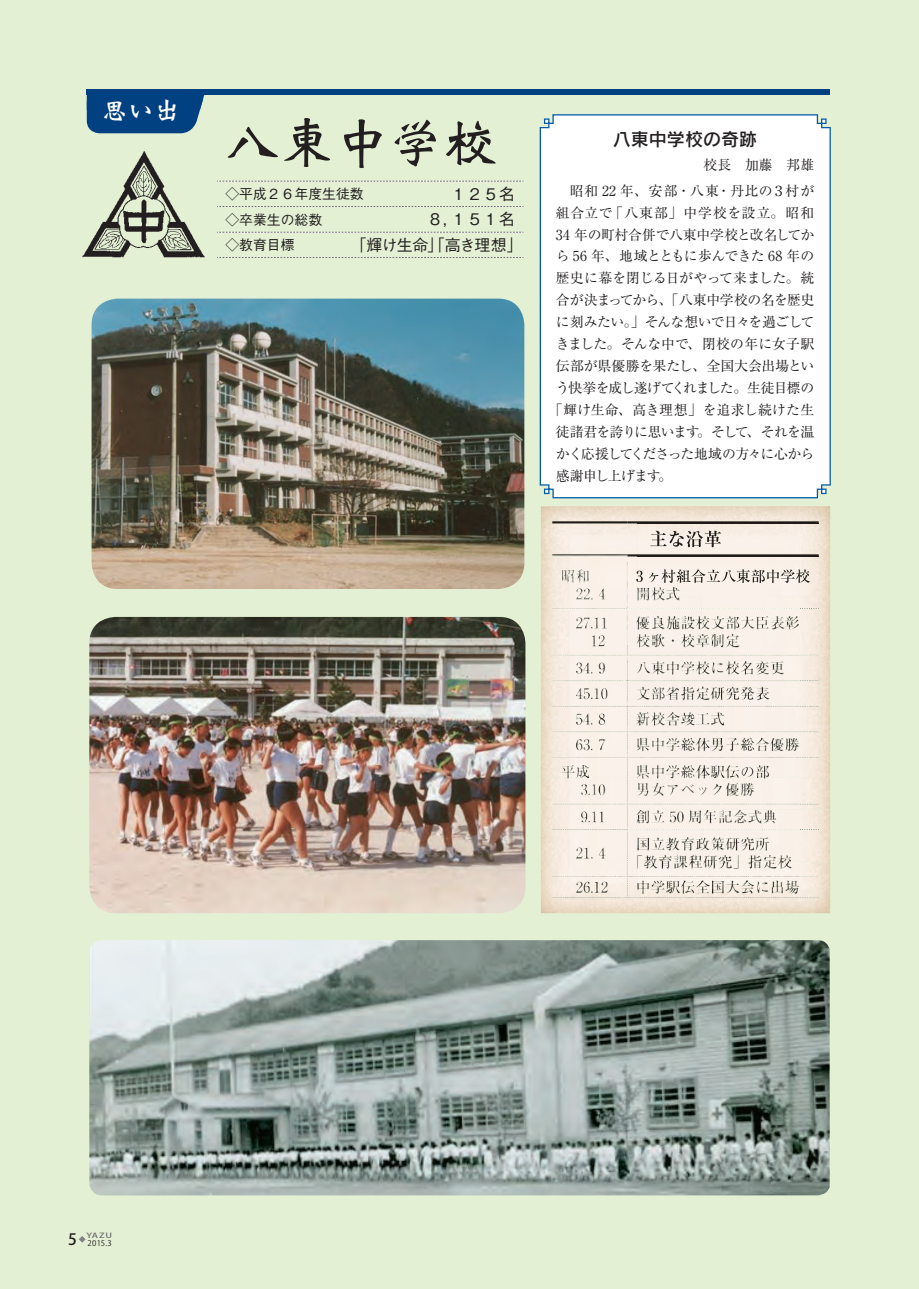
<style>
.page{position:relative;width:919px;height:1289px;background:#fff}
.page>*{position:absolute;margin:0;border:0;box-sizing:border-box;transform-origin:0 0}
.t1{font:54.75px "DF Gi Hi Std W7";color:#231f20}
.t2{font:26.55px "DF Gi Hi Std W7";color:#fff}
.t3{font:18px "Rodin Pro DB";color:#231f20}
.t4{font:500 15.9px "Gothic BBB Pro";letter-spacing:-.045em;color:#231f20}
.t5{font:500 15.9px "Gothic BBB Pro";color:#231f20}
.t6{font:13.8px "Ryumin Pro";letter-spacing:-.02em;color:#231f20}
.t7{font:13.8px "Ryumin Pro";color:#231f20}
.t8{font:13.8px/21.9px "Ryumin Pro";letter-spacing:.075em;color:#231f20}
.t9{font:500 13.8px "Gothic BBB Pro";color:#231f20}
.t10{font:13.8px "Ryumin Pro";letter-spacing:-.07em;color:#231f20}
.t11{font:13.8px "Ryumin Pro";letter-spacing:-.08em;color:#231f20}
.t12{font:13.8px "Ryumin Pro";letter-spacing:.015em;color:#231f20}
.t13{font:13.8px/26.1px "Ryumin Pro";letter-spacing:.005em;color:#231f20;text-align:right}
.t14{font:13.8px "Ryumin Pro";letter-spacing:-.065em;color:#231f20}
.t15{font:13.8px "Ryumin Pro";letter-spacing:-.05em;color:#231f20}
.t16{font:7.8px "Koz Go Pro";color:#231f20}
.t17{font:500 7.05px "Koz Go Pro";color:#6c6d70;scale:1.36 1}
.s1{font-size:15.6px;color:#231f20}
</style>
<div class="page">
<div style="left:0;top:0;width:906px;height:1288px;background:#e4f0d4"></div>
<div style="left:906px;top:0;width:12px;height:1288px;background:#e4f0d4"></div>
<svg style="left:79px;top:1236px;width:7px;height:6px"></svg>
<img style="left:701px;top:506px;width:129px;height:102px">
<img style="left:765px;top:610px;width:53px;height:18px">
<img style="left:637px;top:535px;width:181px;height:75px">
<img style="left:637px;top:523px;width:181px;height:1px">
<img style="left:637px;top:556px;width:181px;height:1px">
<img style="left:541px;top:506px;width:86px;height:271px">
<img style="left:627px;top:572px;width:20px;height:24px">
<img style="left:627px;top:609px;width:106px;height:148px">
<img style="left:642px;top:617px;width:149px;height:11px">
<img style="left:637px;top:636px;width:67px;height:5px">
<img style="left:638px;top:638px;width:78px;height:4px">
<svg style="left:644px;top:641px;width:10px;height:3px"></svg>
<svg style="left:729px;top:641px;width:5px;height:3px"></svg>
<img style="left:655px;top:665px;width:125px;height:8px">
<img style="left:576px;top:688px;width:145px;height:11px">
<img style="left:654px;top:693px;width:93px;height:6px">
<img style="left:653px;top:741px;width:141px;height:4px">
<img style="left:641px;top:742px;width:147px;height:1px">
<img style="left:577px;top:743px;width:214px;height:7px">
<img style="left:627px;top:757px;width:135px;height:11px">
<img style="left:637px;top:767px;width:193px;height:63px">
<img style="left:637px;top:830px;width:181px;height:1px">
<img style="left:641px;top:766px;width:105px;height:7px">
<img style="left:577px;top:768px;width:136px;height:9px">
<img style="left:641px;top:768px;width:72px;height:4px">
<img style="left:581px;top:773px;width:180px;height:4px">
<img style="left:541px;top:777px;width:96px;height:136px">
<img style="left:582px;top:804px;width:190px;height:25px">
<img style="left:639px;top:815px;width:133px;height:7px">
<img style="left:627px;top:830px;width:10px;height:46px">
<img style="left:599px;top:838px;width:161px;height:21px">
<img style="left:648px;top:856px;width:111px;height:11px">
<img style="left:627px;top:876px;width:168px;height:21px">
<img style="left:668px;top:881px;width:127px;height:11px">
<img style="left:585px;top:884px;width:84px;height:8px">
<svg style="left:628px;top:608px;width:191px;height:1px"></svg>
<svg style="left:627px;top:829px;width:192px;height:1px"></svg>
<img style="left:552px;top:521px;width:266px;height:2px">
<img style="left:627px;top:554px;width:191px;height:2px">
<img style="left:704px;top:530px;width:17px;height:17px">
<svg style="left:655px;top:530px;width:4px;height:3px"></svg>
<img style="left:650px;top:533px;width:16px;height:13px">
<svg style="left:669px;top:531px;width:34px;height:16px"></svg>
<img style="left:661px;top:569px;width:14px;height:14px">
<img style="left:795px;top:569px;width:5px;height:14px">
<img style="left:767px;top:569px;width:1px;height:14px">
<img style="left:759px;top:569px;width:5px;height:14px">
<svg style="left:636px;top:570px;width:5px;height:11px"></svg>
<svg style="left:649px;top:572px;width:9px;height:10px"></svg>
<svg style="left:768px;top:569px;width:26px;height:14px"></svg>
<svg style="left:800px;top:569px;width:10px;height:14px"></svg>
<svg style="left:676px;top:569px;width:83px;height:14px"></svg>
<img style="left:82px;top:151px;width:123px;height:107px">
<img style="left:89px;top:940px;width:740px;height:255px">
<img style="left:92px;top:298px;width:432px;height:291px">
<img style="left:89px;top:617px;width:436px;height:296px">
<div style="left:539px;top:114px;width:291px;height:384px;background:#fff"></div>
<div style="left:87px;top:89px;width:743px;height:6px;background:#014081"></div>
<svg style="left:87px;top:95px;width:118px;height:38px"></svg>
<svg style="left:217px;top:181px;width:306px;height:1px"></svg>
<svg style="left:217px;top:206px;width:306px;height:1px"></svg>
<svg style="left:217px;top:232px;width:306px;height:1px"></svg>
<svg style="left:217px;top:257px;width:306px;height:1px"></svg>
<img style="left:552px;top:644px;width:187px;height:11px">
<img style="left:636px;top:773px;width:118px;height:23px">
<img style="left:799px;top:876px;width:19px;height:22px">
<img style="left:799px;top:655px;width:19px;height:149px">
<img style="left:552px;top:554px;width:75px;height:90px">
<h2 class="t2" style="left:101px;top:96px;width:81px">思い出</h2>
<h1 class="t1" style="left:225px;top:113px;width:275px">八東中学校</h1>
<p class="t9" style="left:225px;top:183px;width:140px">◇平成２６年度生徒数</p>
<p class="t9" style="left:225px;top:208px;width:98px">◇卒業生の総数</p>
<p class="t5" style="left:451px;top:181px;width:65px">１２５名</p>
<p class="t5" style="left:427px;top:207px;width:89px">８，１５１名</p>
<p class="t9" style="left:225px;top:234px;width:71px">◇教育目標</p>
<p class="t4" style="left:350px;top:232px;width:174px">「輝け生命」「高き理想「</p>
<h3 class="t3" style="left:612px;top:127px;width:146px">八東中学校の奇跡</h3>
<p class="t13" style="left:703px;top:150px;width:112px">校長　加藤　邦雄・丹比の３村が</p>
<p class="t8" style="left:609px;top:179px;width:206px;text-indent:-39px">昭和 22 年、安部・八東<br>「八東部」中学校を設立。昭和</p>
<p class="t6" style="left:556px;top:202px;width:58px">組合立で</p>
<p class="t6" style="left:556px;top:223px;width:260px">34 年の町村合併で八東中学校と改名してか</p>
<p class="t6" style="left:556px;top:245px;width:260px">ら 56 年、地域とともに歩んできた 68 年の</p>
<p class="t6" style="left:556px;top:267px;width:260px">歴史に幕を閉じる日がやって来ました。統</p>
<p class="t6" style="left:556px;top:289px;width:260px">合が決まってから、「八東中学校の名を歴史</p>
<p class="t6" style="left:556px;top:311px;width:260px">に刻みたい。」そんな想いで日々を過ごして</p>
<p class="t7" style="left:556px;top:333px;width:260px">きました。そんな中で、閉校の年に女子駅</p>
<p class="t7" style="left:556px;top:355px;width:260px">伝部が県優勝を果たし、全国大会出場とい</p>
<p class="t10" style="left:556px;top:377px;width:260px">う快挙を成し遂げてくれました。生徒目標の</p>
<p class="t12" style="left:549px;top:399px;width:267px">「輝け生命、高き理想」を追求し続けた生</p>
<p class="t6" style="left:697px;top:421px;width:118px">。そして、それを温</p>
<p class="t14" style="left:556px;top:421px;width:145px">徒諸君を誇りに思います</p>
<p class="t11" style="left:556px;top:442px;width:260px">かく応援してくださった地域の方々に心から</p>
<p class="t6" style="left:658px;top:464px;width:15px">。</p>
<p class="t15" style="left:556px;top:464px;width:106px">感謝申し上げます</p>
<p class="t17" style="left:68px;top:1230px;width:34px"><span class="s1">5</span> YAZU</p>
<p class="t16" style="left:87px;top:1237px;width:26px">2015.3</p>
</div>
